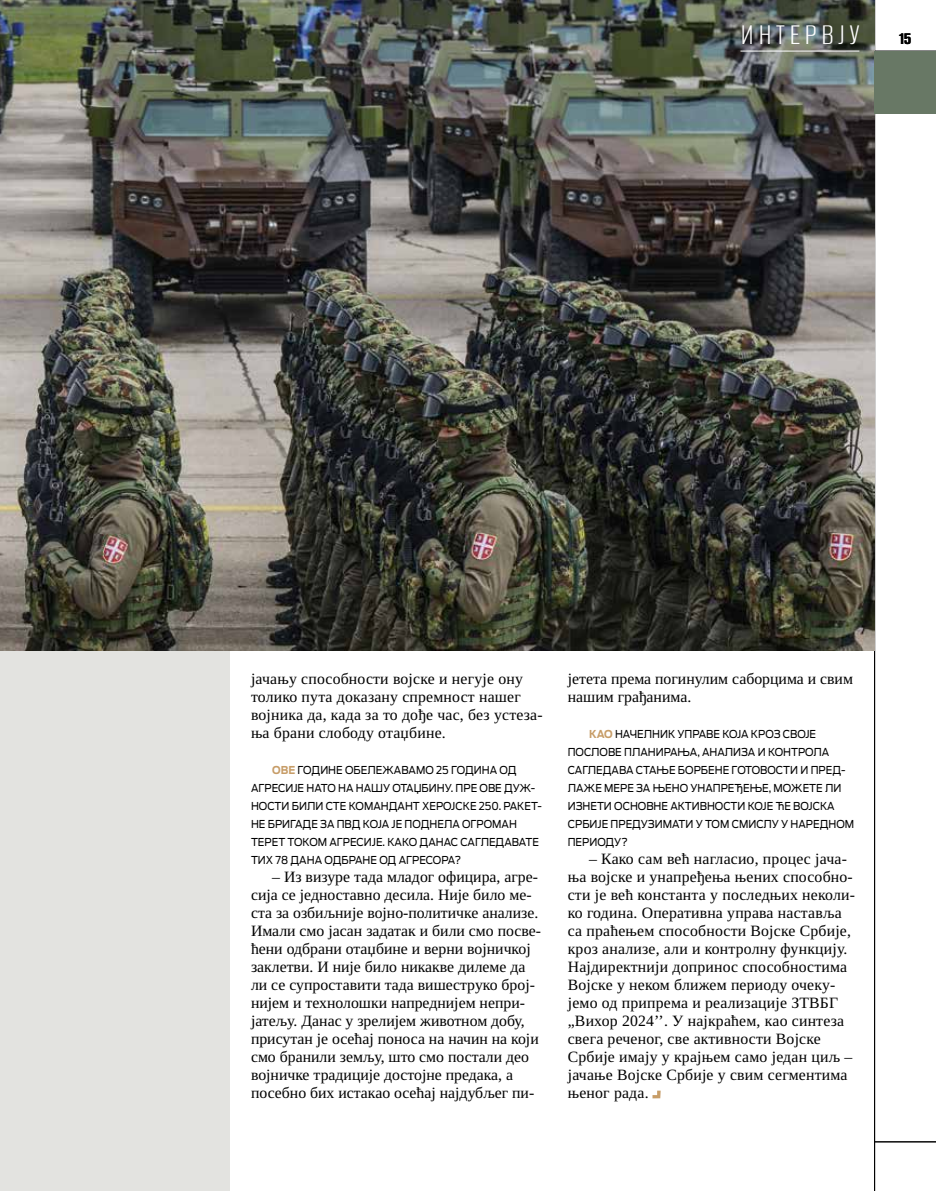
<style>
.page{position:relative;width:936px;height:1191px;background:#fff}
.page>*{position:absolute;margin:0;border:0;box-sizing:border-box;transform-origin:0 0}
.t1{font:100 31.5px "Alumni Sans";letter-spacing:.14em;color:#fff}
.t2{font:100 18px "Alumni Sans";color:#000}
.t3{font:15.75px/18px "Tinos";letter-spacing:.01em;color:#000}
.t4{font:10.8px/18px "Ford Antenna";color:#000;scale:.93 1}
.s1{font-weight:700;color:#c79d68}
</style>
<div class="page">
<hr style="left:874px;top:0;width:1px;height:1191px;background:#000">
<hr style="left:874px;top:1141px;width:61px;height:1px;background:#000">
<div style="left:0;top:0;width:230px;height:1191px;background:#e3e3e0"></div>
<img style="left:0;top:0;width:874px;height:651px">
<hr style="left:740px;top:51px;width:119px;height:1px;background:#fff">
<div style="left:874px;top:51px;width:61px;height:63px;background:#687865"></div>
<svg style="left:652px;top:1090px;width:8px;height:8px"></svg>
<h1 class="t1" style="left:740px;top:19px;width:120px">ИНТЕРВЈУ</h1>
<p class="t2" style="left:899px;top:30px;width:13px">15</p>
<p class="t3" style="left:251px;top:670px;width:293px">јачању способности војске и негује ону толико пута доказану спремност нашег војника да, када за то дође час, без устеза&shy;ња брани слободу отаџбине.</p>
<p class="t4" style="left:251px;top:760px;width:314px;text-indent:21px"><span class="s1">ОВЕ</span> ГОДИНЕ ОБЕЛЕЖАВАМО 25 ГОДИНА ОД АГРЕСИЈЕ НАТО НА НАШУ ОТАЏБИНУ. ПРЕ ОВЕ ДУЖ-НОСТИ БИЛИ СТЕ КОМАНДАНТ ХЕРОЈСКЕ 250. РАКЕТ-НЕ БРИГАДЕ ЗА ПВД КОЈА ЈЕ ПОДНЕЛА ОГРОМАН ТЕРЕТ ТОКОМ АГРЕСИЈЕ. КАКО ДАНАС САГЛЕДАВАТЕ ТИХ 78 ДАНА ОДБРАНЕ ОД АГРЕСОРА?</p>
<p class="t3" style="left:251px;top:868px;width:291px;text-indent:21px">– Из визуре тада младог официра, агре&shy;сија се једноставно десила. Није било ме&shy;ста за озбиљније војно-политичке анализе.<br>Имали смо јасан задатак и били смо посве&shy;ћени одбрани отаџбине и верни војничкој заклетви. И није било никакве дилеме да ли се супроставити тада вишеструко број&shy;нијем и технолошки напреднијем непри&shy;јатељу. Данас у зрелијем животном добу, присутан је осећај поноса на начин на који смо бранили земљу, што смо постали део војничке традиције достојне предака, а посебно бих истакао осећај најдубљег пи-</p>
<p class="t3" style="left:567px;top:670px;width:287px">јетета према погинулим саборцима и свим нашим грађанима.</p>
<p class="t4" style="left:567px;top:724px;width:309px;text-indent:21px"><span class="s1">КАО</span> НАЧЕЛНИК УПРАВЕ КОЈА КРОЗ СВОЈЕ ПОСЛОВЕ ПЛАНИРАЊА, АНАЛИЗА И КОНТРОЛА САГЛЕДАВА СТАЊЕ БОРБЕНЕ ГОТОВОСТИ И ПРЕД-ЛАЖЕ МЕРЕ ЗА ЊЕНО УНАПРЕЂЕЊЕ, МОЖЕТЕ ЛИ ИЗНЕТИ ОСНОВНЕ АКТИВНОСТИ КОЈЕ ЋЕ ВОЈСКА СРБИЈЕ ПРЕДУЗИМАТИ У ТОМ СМИСЛУ У НАРЕДНОМ ПЕРИОДУ?</p>
<p class="t3" style="left:567px;top:850px;width:288px;text-indent:21px">– Како сам већ нагласио, процес јача&shy;ња војске и унапређења њених способно&shy;сти је већ константа у последњих неколи&shy;ко година. Оперативна управа наставља са праћењем способности Војске Србије, кроз анализе, али и контролну функцију.<br>Најдиректнији допринос способностима Војске у неком ближем периоду очеку&shy;јемо од припрема и реализације ЗТВБГ „Вихор 2024’’. У најкраћем, као синтеза свега реченог, све активности Војске Србије имају у крајњем само један циљ – јачање Војске Србије у свим сегментима њеног рада.</p>
</div>
